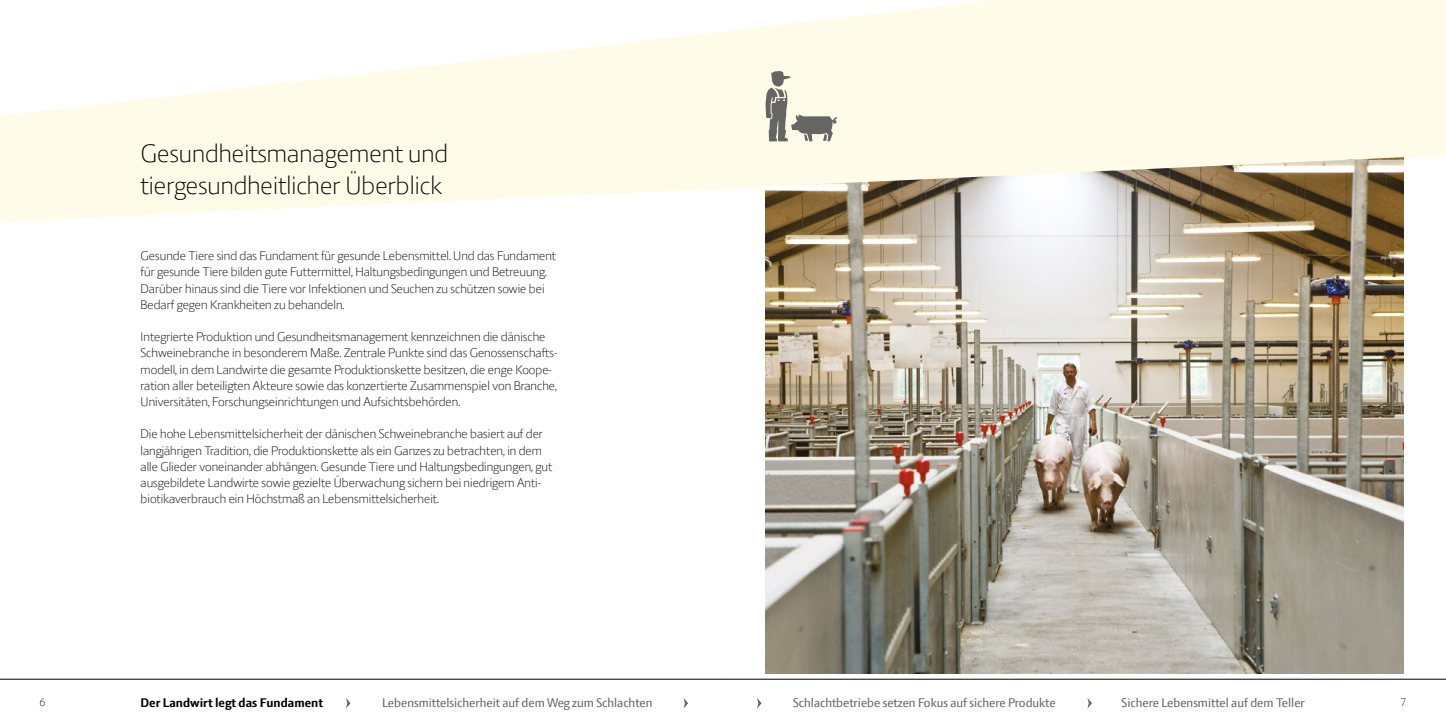
<style>
.page{position:relative;width:1446px;height:723px;background:#fff}
.page>*{position:absolute;margin:0;border:0;box-sizing:border-box;transform-origin:0 0}
.t1{font:300 27px/32.4px "LF Press Sans";color:#000}
.t2{font:300 13.5px/16.2px "LF Press Sans";color:#000}
.t3{font:13.5px "LF Press Sans";color:#646464}
.t4{font:700 13.5px "LF Press Sans";color:#000}
.t5{font:300 12px "LF Press Sans";color:#000}
</style>
<div class="page">
<hr style="left:0;top:679px;width:723px;height:1px;background:#000">
<hr style="left:723px;top:679px;width:723px;height:1px;background:#000">
<svg style="left:0;top:32px;width:723px;height:190px;fill:#fffbe9"></svg>
<svg style="left:346px;top:698px;width:4px;height:10px"></svg>
<svg style="left:683px;top:698px;width:5px;height:10px"></svg>
<svg style="left:757px;top:698px;width:4px;height:10px"></svg>
<svg style="left:1087px;top:698px;width:5px;height:10px"></svg>
<img style="left:765px;top:188px;width:638px;height:486px">
<svg style="left:723px;top:0;width:723px;height:188px;background:#f8f3e2"></svg>
<svg style="left:765px;top:70px;width:72px;height:71px;background:#c9c6ba"></svg>
<h1 class="t1" style="left:141px;top:136px;width:309px">Gesundheitsmanagement und tiergesundheitlicher Überblick</h1>
<p class="t2" style="left:141px;top:247px;width:417px">Gesunde Tiere sind das Fundament für gesunde Lebensmittel. Und das Fundament für gesunde Tiere bilden gute Futtermittel, Haltungsbedingungen und Betreuung.<br>Darüber hinaus sind die Tiere vor Infektionen und Seuchen zu schützen sowie bei Bedarf gegen Krankheiten zu behandeln.</p>
<p class="t2" style="left:141px;top:328px;width:418px">Integrierte Produktion und Gesundheitsmanagement kennzeichnen die dänische Schweinebranche in besonderem Maße. Zentrale Punkte sind das Genossenschafts&shy;modell, in dem Landwirte die gesamte Produktionskette besitzen, die enge Koope&shy;ration aller beteiligten Akteure sowie das konzertierte Zusammenspiel von Branche, Universitäten, Forschungseinrichtungen und Aufsichtsbehörden.</p>
<p class="t2" style="left:141px;top:426px;width:413px">Die hohe Lebensmittelsicherheit der dänischen Schweinebranche basiert auf der langjährigen Tradition, die Produktionskette als ein Ganzes zu betrachten, in dem alle Glieder voneinander abhängen. Gesunde Tiere und Haltungsbedingungen, gut ausgebildete Landwirte sowie gezielte Überwachung sichern bei niedrigem Anti&shy;biotikaverbrauch ein Höchstmaß an Lebensmittelsicherheit.</p>
<p class="t5" style="left:40px;top:695px;width:7px">6</p>
<p class="t3" style="left:382px;top:694px;width:272px">Lebensmittelsicherheit auf dem Weg zum Schlachten</p>
<p class="t3" style="left:793px;top:694px;width:264px">Schlachtbetriebe setzen Fokus auf sichere Produkte</p>
<p class="t3" style="left:1121px;top:694px;width:185px">Sichere Lebensmittel auf dem Teller</p>
<p class="t5" style="left:1400px;top:695px;width:7px">7</p>
<p class="t4" style="left:141px;top:695px;width:184px">Der Landwirt legt das Fundament</p>
</div>
